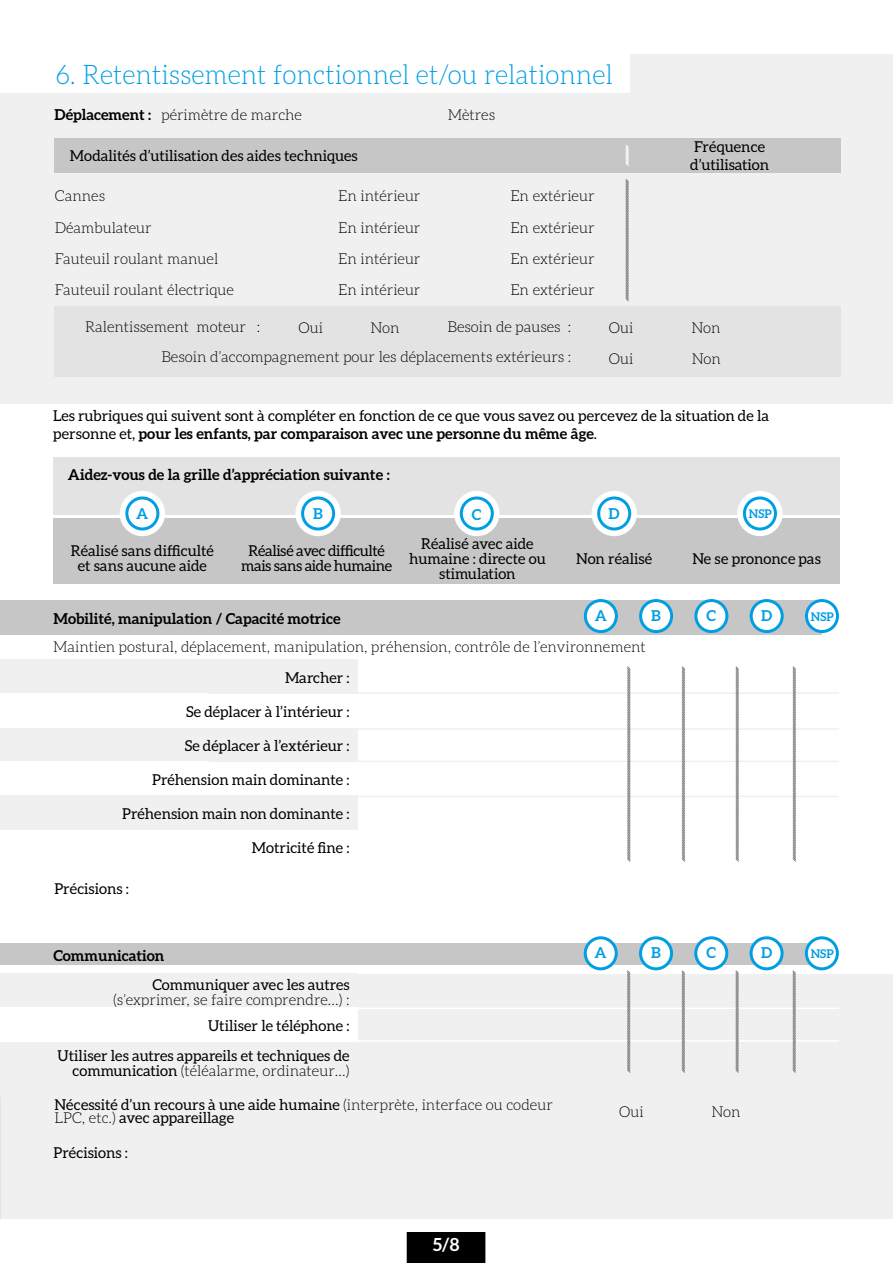
<style>
.page{position:relative;width:893px;height:1263px;background:#fff}
.page>*{position:absolute;margin:0;border:0;box-sizing:border-box;transform-origin:0 0}
.t1{font:300 27px "Aleo";color:#009fe3}
.t2{font:700 18px "Aleo";color:#fff}
.t3{font:15px/15px "Aleo";color:#000}
.t4{font:300 15px/31px "Aleo";color:#000}
.t5{font:700 15px "Aleo";color:#000}
.t6{font:15px/15px "Aleo";letter-spacing:-.025em;color:#000;text-align:center}
.t7{font:700 15px "Aleo";color:#009fe3}
.t8{font:700 12px "Aleo";color:#009fe3}
.s1{font-weight:700}
.s2{font-weight:300}
</style>
<div class="page">
<div style="left:0;top:728px;width:358px;height:34px;background:#f0f0f0"></div>
<div style="left:0;top:796px;width:358px;height:34px;background:#f0f0f0"></div>
<hr style="left:209px;top:761px;width:630px;height:1px;background:#f0f0f0">
<hr style="left:209px;top:796px;width:630px;height:1px;background:#f0f0f0">
<div style="left:53px;top:457px;width:786px;height:58px;background:#e3e3e3"></div>
<div style="left:53px;top:518px;width:786px;height:65px;background:#c6c6c6"></div>
<div style="left:0;top:54px;width:893px;height:350px;background:#f0f0f0"></div>
<div style="left:1px;top:54px;width:629px;height:38px;background:#fff"></div>
<svg style="left:625px;top:179px;width:4px;height:123px"></svg>
<div style="left:55px;top:138px;width:786px;height:34px;background:#c6c6c6"></div>
<svg style="left:625px;top:145px;width:4px;height:21px"></svg>
<div style="left:54px;top:306px;width:787px;height:70px;background:#e3e3e3"></div>
<div style="left:0;top:600px;width:822px;height:34px;background:#c6c6c6"></div>
<div style="left:585px;top:600px;width:31px;height:31px;background:#fff;border-radius:50%"></div>
<div style="left:584px;top:599px;width:34px;height:34px;border:3px solid #009fe3;border-radius:50%"></div>
<div style="left:641px;top:600px;width:31px;height:31px;background:#fff;border-radius:50%"></div>
<div style="left:639px;top:599px;width:34px;height:34px;border:3px solid #009fe3;border-radius:50%"></div>
<div style="left:696px;top:600px;width:31px;height:31px;background:#fff;border-radius:50%"></div>
<div style="left:694px;top:599px;width:34px;height:34px;border:3px solid #009fe3;border-radius:50%"></div>
<div style="left:751px;top:600px;width:31px;height:31px;background:#fff;border-radius:50%"></div>
<div style="left:750px;top:599px;width:34px;height:34px;border:3px solid #009fe3;border-radius:50%"></div>
<div style="left:806px;top:600px;width:31px;height:31px;background:#fff;border-radius:50%"></div>
<div style="left:805px;top:599px;width:34px;height:34px;border:3px solid #009fe3;border-radius:50%"></div>
<div style="left:0;top:660px;width:358px;height:34px;background:#f0f0f0"></div>
<hr style="left:209px;top:692px;width:630px;height:2px;background:#f0f0f0">
<hr style="left:209px;top:728px;width:630px;height:2px;background:#f0f0f0">
<svg style="left:627px;top:666px;width:4px;height:196px"></svg>
<svg style="left:681px;top:666px;width:5px;height:196px"></svg>
<svg style="left:735px;top:666px;width:4px;height:196px"></svg>
<svg style="left:792px;top:666px;width:4px;height:196px"></svg>
<div style="left:120px;top:491px;width:45px;height:45px;background:#fff;border-radius:50%"></div>
<div style="left:295px;top:491px;width:46px;height:45px;background:#fff;border-radius:50%"></div>
<div style="left:591px;top:491px;width:46px;height:45px;background:#fff;border-radius:50%"></div>
<div style="left:737px;top:491px;width:46px;height:45px;background:#fff;border-radius:50%"></div>
<div style="left:454px;top:491px;width:45px;height:45px;background:#fff;border-radius:50%"></div>
<div style="left:125px;top:496px;width:34px;height:34px;border:3px solid #009fe3;border-radius:50%"></div>
<div style="left:301px;top:496px;width:34px;height:34px;border:3px solid #009fe3;border-radius:50%"></div>
<div style="left:597px;top:496px;width:34px;height:34px;border:3px solid #009fe3;border-radius:50%"></div>
<div style="left:460px;top:496px;width:34px;height:34px;border:3px solid #009fe3;border-radius:50%"></div>
<div style="left:743px;top:496px;width:34px;height:34px;border:3px solid #009fe3;border-radius:50%"></div>
<div style="left:0;top:974px;width:893px;height:244px;background:#f0f0f0"></div>
<div style="left:0;top:1007px;width:358px;height:34px;background:#fff"></div>
<hr style="left:207px;top:1007px;width:632px;height:2px;background:#fff">
<hr style="left:209px;top:1040px;width:630px;height:2px;background:#fff">
<svg style="left:626px;top:970px;width:5px;height:103px"></svg>
<svg style="left:681px;top:970px;width:4px;height:103px"></svg>
<svg style="left:735px;top:970px;width:4px;height:103px"></svg>
<svg style="left:792px;top:970px;width:4px;height:103px"></svg>
<div style="left:0;top:944px;width:822px;height:21px;background:#c6c6c6"></div>
<div style="left:585px;top:938px;width:31px;height:31px;background:#fff;border-radius:50%"></div>
<div style="left:584px;top:936px;width:34px;height:34px;border:3px solid #009fe3;border-radius:50%"></div>
<div style="left:640px;top:938px;width:31px;height:31px;background:#fff;border-radius:50%"></div>
<div style="left:639px;top:936px;width:34px;height:34px;border:3px solid #009fe3;border-radius:50%"></div>
<div style="left:696px;top:938px;width:31px;height:31px;background:#fff;border-radius:50%"></div>
<div style="left:694px;top:936px;width:34px;height:34px;border:3px solid #009fe3;border-radius:50%"></div>
<div style="left:751px;top:938px;width:31px;height:31px;background:#fff;border-radius:50%"></div>
<div style="left:750px;top:936px;width:34px;height:34px;border:3px solid #009fe3;border-radius:50%"></div>
<div style="left:806px;top:938px;width:31px;height:31px;background:#fff;border-radius:50%"></div>
<div style="left:805px;top:936px;width:34px;height:34px;border:3px solid #009fe3;border-radius:50%"></div>
<hr style="left:0;top:1097px;width:1px;height:121px;background:#e3e3e3">
<div style="left:407px;top:1232px;width:78px;height:31px;background:#000"></div>
<h1 class="t1" style="left:56px;top:60px;width:559px">6. Retentissement fonctionnel et/ou relationnel</h1>
<p class="t5" style="left:55px;top:106px;width:98px">Déplacement :</p>
<p class="t3" style="left:70px;top:148px;width:290px">Modalités d’utilisation des aides techniques</p>
<p class="t3" style="left:690px;top:138px;width:81px;line-height:18px">Fréquence d’utilisation</p>
<p class="t4" style="left:55px;top:180px;width:52px">Cannes</p>
<p class="t4" style="left:338px;top:180px;width:84px">En intérieur</p>
<p class="t4" style="left:510px;top:180px;width:86px">En extérieur</p>
<p class="t4" style="left:55px;top:212px;width:98px">Déambulateur</p>
<p class="t4" style="left:338px;top:212px;width:84px">En intérieur</p>
<p class="t4" style="left:510px;top:212px;width:86px">En extérieur</p>
<p class="t4" style="left:55px;top:243px;width:165px">Fauteuil roulant manuel</p>
<p class="t4" style="left:338px;top:243px;width:84px">En intérieur</p>
<p class="t4" style="left:510px;top:243px;width:86px">En extérieur</p>
<p class="t4" style="left:55px;top:274px;width:181px">Fauteuil roulant électrique</p>
<p class="t4" style="left:338px;top:274px;width:84px">En intérieur</p>
<p class="t4" style="left:510px;top:274px;width:86px">En extérieur</p>
<p class="t4" style="left:161px;top:312px;width:411px;line-height:30px;text-indent:-76px">Ralentissement moteur :<br>Besoin d’accompagnement pour les déplacements extérieurs :</p>
<p class="t4" style="left:162px;top:99px;width:142px">périmètre de marche</p>
<p class="t4" style="left:448px;top:99px;width:49px">Mètres</p>
<p class="t4" style="left:298px;top:312px;width:26px">Oui</p>
<p class="t4" style="left:447px;top:311px;width:125px">Besoin de pauses :</p>
<p class="t4" style="left:609px;top:312px;width:26px">Oui<br>Oui</p>
<p class="t4" style="left:370px;top:312px;width:31px">Non</p>
<p class="t4" style="left:691px;top:312px;width:31px">Non<br>Non</p>
<p class="t3" style="left:53px;top:407px;width:717px;line-height:18px">Les rubriques qui suivent sont à compléter en fonction de ce que vous savez ou percevez de la situation de la personne et, <span class="s1">pour les enfants, par comparaison avec une personne du même âge</span>.</p>
<p class="t5" style="left:68px;top:466px;width:323px">Aidez-vous de la grille d’appréciation suivante :</p>
<p class="t7" style="left:136px;top:504px;width:14px">A</p>
<p class="t7" style="left:313px;top:504px;width:11px">B</p>
<p class="t7" style="left:472px;top:505px;width:11px">C</p>
<p class="t7" style="left:609px;top:504px;width:13px">D</p>
<p class="t8" style="left:749px;top:507px;width:24px">NSP</p>
<p class="t3" style="left:71px;top:543px;width:145px;text-align:center">Réalisé sans difficulté et sans aucune aide</p>
<p class="t6" style="left:241px;top:543px;width:153px">Réalisé avec difficulté mais sans aide humaine</p>
<p class="t3" style="left:409px;top:535px;width:138px;text-align:center">Réalisé avec aide humaine : directe ou stimulation</p>
<p class="t3" style="left:576px;top:550px;width:78px">Non réalisé</p>
<p class="t3" style="left:692px;top:550px;width:130px">Ne se prononce pas</p>
<p class="t5" style="left:53px;top:610px;width:289px">Mobilité, manipulation / Capacité motrice</p>
<p class="t7" style="left:595px;top:607px;width:14px">A</p>
<p class="t7" style="left:651px;top:607px;width:11px">B</p>
<p class="t7" style="left:707px;top:607px;width:11px">C</p>
<p class="t7" style="left:761px;top:607px;width:13px">D</p>
<p class="t8" style="left:811px;top:610px;width:24px">NSP</p>
<p class="t4" style="left:53px;top:631px;width:594px">Maintien postural, déplacement, manipulation, préhension, contrôle de l’environnement</p>
<p class="t3" style="left:285px;top:670px;width:66px">Marcher :</p>
<p class="t3" style="left:186px;top:704px;width:165px">Se déplacer à l’intérieur :</p>
<p class="t3" style="left:185px;top:738px;width:166px">Se déplacer à l’extérieur :</p>
<p class="t3" style="left:152px;top:772px;width:199px">Préhension main dominante :</p>
<p class="t3" style="left:122px;top:806px;width:229px">Préhension main non dominante :</p>
<p class="t3" style="left:54px;top:881px;width:76px">Précisions :</p>
<p class="t3" style="left:252px;top:840px;width:99px">Motricité fine :</p>
<p class="t5" style="left:53px;top:946px;width:113px">Communication</p>
<p class="t7" style="left:595px;top:944px;width:14px">A</p>
<p class="t7" style="left:651px;top:944px;width:11px">B</p>
<p class="t7" style="left:706px;top:944px;width:11px">C</p>
<p class="t7" style="left:761px;top:944px;width:13px">D</p>
<p class="t8" style="left:811px;top:947px;width:24px">NSP</p>
<p class="t3" style="left:152px;top:976px;width:199px">Communiquer avec les autres</p>
<p class="t4" style="left:113px;top:984px;width:238px">(s’exprimer, se faire comprendre…) :</p>
<p class="t3" style="left:208px;top:1018px;width:143px">Utiliser le téléphone :</p>
<p class="t3" style="left:58px;top:1048px;width:293px;text-align:right">Utiliser les autres appareils et techniques de communication <span class="s2">(téléalarme, ordinateur…)</span></p>
<p class="t3" style="left:55px;top:1097px;width:500px;line-height:13.5px">Nécessité d’un recours à une aide humaine <span class="s2">(interprète, interface ou codeur<br>LPC, etc.)</span> avec appareillage</p>
<p class="t4" style="left:619px;top:1096px;width:26px">Oui</p>
<p class="t4" style="left:711px;top:1096px;width:31px">Non</p>
<p class="t3" style="left:53px;top:1145px;width:76px">Précisions :</p>
<p class="t2" style="left:433px;top:1234px;width:28px">5/8</p>
</div>
